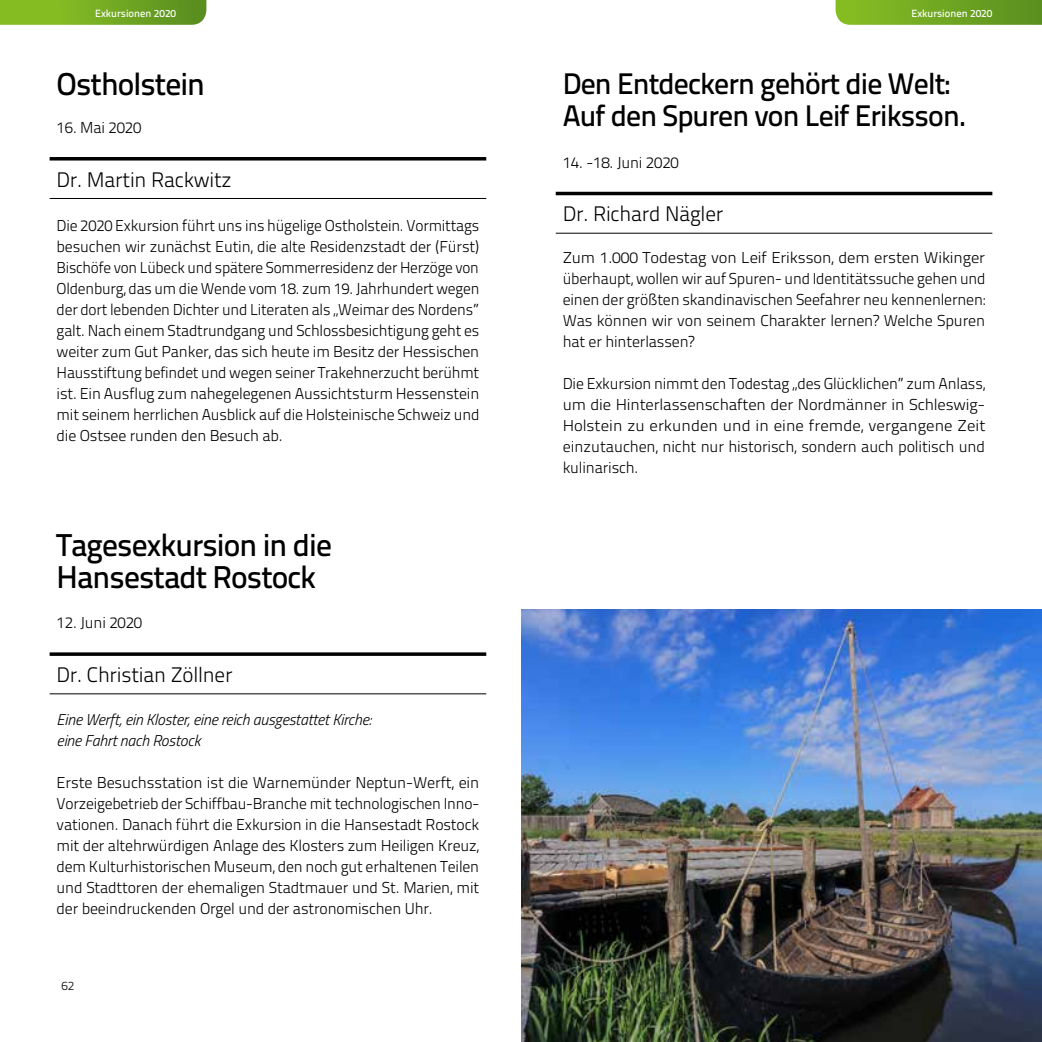
<style>
.page{position:relative;width:1042px;height:1042px;background:#fff}
.page>*{position:absolute;margin:0;border:0;box-sizing:border-box;transform-origin:0 0}
.t1{font:500 31.5px/32.4px "Titillium Text 22 L";letter-spacing:-.03em;color:#000}
.t2{font:500 29.75px/32.4px "Titillium Text 22 L";letter-spacing:-.03em;color:#000}
.t3{font:300 21px "Titillium Text 22 L";letter-spacing:-.01em;color:#000}
.t4{font:300 15.75px/21px "Titillium Text 22 L";letter-spacing:-.01em;color:#000;text-align:justify}
.t5{font:300 15.75px/21px "Titillium Text 22 L";letter-spacing:-.01em;color:#000;text-align:justify;scale:1.04 1}
.t6{font:italic 300 15.75px/21px "Titillium";letter-spacing:-.01em;color:#000}
.t7{font:300 12.25px "Titillium Text 22 L";color:#000}
.t8{font:500 10.5px "Titillium Text 22 L";color:#fff}
.s1{font-family:"Titillium";font-weight:400}
</style>
<div class="page">
<hr style="left:50px;top:198px;width:436px;height:1px;background:#000">
<hr style="left:50px;top:157px;width:436px;height:3px;background:#000">
<svg style="left:0;top:0;width:206px;height:25px;background:#76ac25"></svg>
<hr style="left:50px;top:693px;width:436px;height:1px;background:#000">
<svg style="left:50px;top:652px;width:436px;height:4px;background:#1f1f1f"></svg>
<svg style="left:835px;top:0;width:207px;height:25px;background:#73a826"></svg>
<hr style="left:556px;top:233px;width:436px;height:1px;background:#000">
<hr style="left:556px;top:192px;width:436px;height:3px;background:#000">
<img style="left:521px;top:609px;width:521px;height:433px">
<p class="t8" style="left:95px;top:5px;width:82px">Exkursionen 2020</p>
<h1 class="t1" style="left:57px;top:66px;width:150px">Ostholstein</h1>
<p class="t4" style="left:57px;top:116px;width:86px">16. Mai 2020</p>
<h3 class="t3" style="left:57px;top:164px;width:177px">Dr. Martin Rackwitz</h3>
<p class="t4" style="left:57px;top:214px;width:424px">Die 2020 Exkursion führt uns ins hügelige Ostholstein. Vormittags besuchen wir zunächst Eutin, die alte Residenzstadt der (Fürst)<br>Bischöfe von Lübeck und spätere Sommerresidenz der Herzöge von Oldenburg, das um die Wende vom 18. zum 19. Jahrhundert wegen der dort lebenden Dichter und Literaten als „Weimar des Nordens<span class="s1">” </span>galt. Nach einem Stadtrundgang und Schlossbesichtigung geht es weiter zum Gut Panker, das sich heute im Besitz der Hessischen Hausstiftung befindet und wegen seiner Trakehnerzucht berühmt ist. Ein Ausflug zum nahegelegenen Aussichtsturm Hessenstein mit seinem herrlichen Ausblick auf die Holsteinische Schweiz und die Ostsee runden den Besuch ab.</p>
<h1 class="t1" style="left:57px;top:527px;width:277px">Tagesexkursion in die<br>Hansestadt Rostock</h1>
<p class="t4" style="left:57px;top:611px;width:87px">12. Juni 2020</p>
<h3 class="t3" style="left:57px;top:659px;width:177px">Dr. Christian Zöllner</h3>
<p class="t6" style="left:57px;top:708px;width:316px">Eine Werft, ein Kloster, eine reich ausgestattet Kirche: eine Fahrt nach Rostock</p>
<p class="t4" style="left:57px;top:771px;width:424px">Erste Besuchsstation ist die Warnemünder Neptun-Werft, ein Vorzeigebetrieb der Schiffbau-Branche mit technologischen Inno&shy;vationen. Danach führt die Exkursion in die Hansestadt Rostock mit der altehrwürdigen Anlage des Klosters zum Heiligen Kreuz, dem Kulturhistorischen Museum, den noch gut erhaltenen Teilen und Stadttoren der ehemaligen Stadtmauer und St. Marien, mit der beeindruckenden Orgel und der astronomischen Uhr.</p>
<p class="t7" style="left:61px;top:977px;width:14px">62</p>
<p class="t8" style="left:911px;top:5px;width:82px">Exkursionen 2020</p>
<h2 class="t2" style="left:563px;top:66px;width:405px">Den Entdeckern gehört die Welt:<br>Auf den Spuren von Leif Eriksson.</h2>
<p class="t4" style="left:563px;top:151px;width:118px">14. -18. Juni 2020</p>
<h3 class="t3" style="left:563px;top:198px;width:162px">Dr. Richard Nägler</h3>
<p class="t5" style="left:563px;top:246px;width:408px">Zum 1.000 Todestag von Leif Eriksson, dem ersten Wikinger überhaupt, wollen wir auf Spuren- und Identitätssuche gehen und einen der größten skandinavischen Seefahrer neu kennenlernen:<br>Was können wir von seinem Charakter lernen? Welche Spuren hat er hinterlassen?</p>
<p class="t4" style="left:563px;top:372px;width:424px;text-align:left">Die Exkursion nimmt den Todestag „des Glücklichen<span class="s1">”</span> zum Anlass, um die Hinterlassenschaften der Nordmänner in Schleswig-Holstein zu erkunden und in eine fremde, vergangene Zeit einzutauchen, nicht nur historisch, sondern auch politisch und kulinarisch.</p>
</div>
